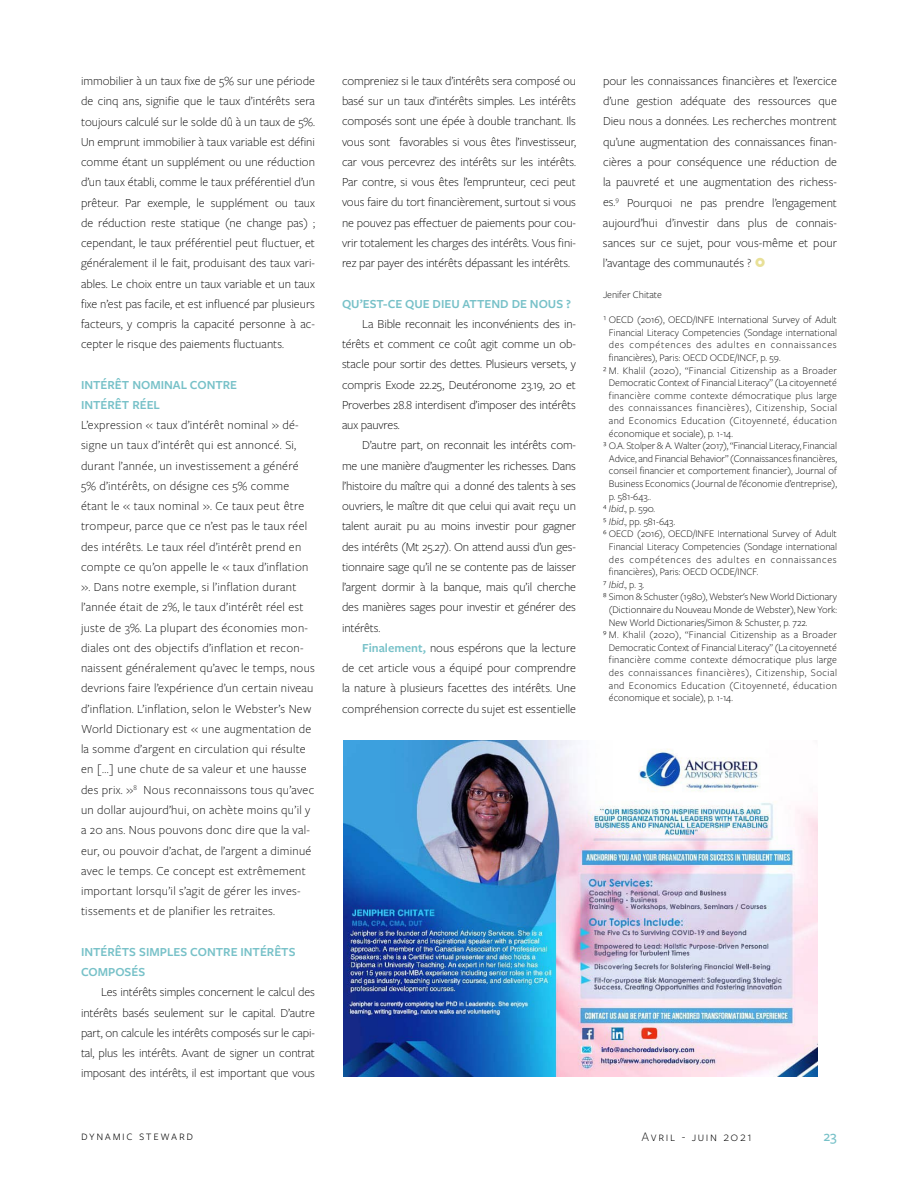
<style>
.page{position:relative;width:918px;height:1188px;background:#fff}
.page>*{position:absolute;margin:0;border:0;box-sizing:border-box;transform-origin:0 0}
.t1{font:500 15px "Freight Sans Pro";color:#77c1c8}
.t2{font:300 13.5px "Freight Sans Pro";letter-spacing:.12em;color:#000}
.t3{font:300 12.75px/20.2px "Freight Sans Pro";letter-spacing:.02em;color:#000;text-align:justify}
.t4{font:600 12.75px/20.2px "Freight Sans Pro";color:#77c1c8}
.t5{font:300 10.5px "Freight Sans Pro";color:#000}
.t6{font:300 10.5px "Freight Sans Pro";letter-spacing:.03em;color:#000}
.t7{font:300 10.5px "Freight Sans Pro";letter-spacing:.045em;color:#000}
.t8{font:300 10.5px "Freight Sans Pro";letter-spacing:.025em;color:#000}
.t9{font:300 10.5px "Freight Sans Pro";letter-spacing:.04em;color:#000}
.t10{font:300 10.5px "Freight Sans Pro";letter-spacing:.065em;color:#000}
.s1{font-weight:600;color:#77c1c8}
.s2{font-style:italic}
</style>
<div class="page">
<img style="left:343px;top:740px;width:475px;height:337px">
<p class="t3" style="left:81px;top:70px;width:236px">immobilier à un taux fixe de 5% sur une période de cinq ans, signifie que le taux d’intérêts sera toujours calculé sur le solde dû à un taux de 5%.<br>Un emprunt immobilier à taux variable est défini comme étant un supplément ou une réduction d’un taux établi, comme le taux préférentiel d’un prêteur. Par exemple, le supplément ou taux de réduction reste statique (ne change pas) ; cependant, le taux préférentiel peut fluctuer, et généralement il le fait, produisant des taux vari&shy;ables. Le choix entre un taux variable et un taux fixe n’est pas facile, et est influencé par plusieurs facteurs, y compris la capacité personne à ac&shy;cepter le risque des paiements fluctuants.</p>
<p class="t4" style="left:81px;top:374px;width:158px">INTÉRÊT NOMINAL CONTRE<br>INTÉRÊT RÉEL</p>
<p class="t3" style="left:81px;top:414px;width:235px;text-align:left">L’expression « taux d’intérêt nominal » dé&shy;signe un taux d’intérêt qui est annoncé. Si, durant l’année, un investissement a généré 5% d’intérêts, on désigne ces 5% comme étant le « taux nominal ». Ce taux peut être trompeur, parce que ce n’est pas le taux réel des intérêts. Le taux réel d’intérêt prend en compte ce qu’on appelle le « taux d’inflation ». Dans notre exemple, si l’inflation durant l’année était de 2%, le taux d’intérêt réel est juste de 3%. La plupart des économies mon&shy;diales ont des objectifs d’inflation et recon&shy;naissent généralement qu’avec le temps, nous devrions faire l’expérience d’un certain niveau d’inflation. L’inflation, selon le Webster’s New World Dictionary est « une augmentation de la somme d’argent en circulation qui résulte en [...] une chute de sa valeur et une hausse des prix. »<sup>8</sup> Nous reconnaissons tous qu’avec un dollar aujourd’hui, on achète moins qu’il y a 20 ans. Nous pouvons donc dire que la val&shy;eur, ou pouvoir d’achat, de l’argent a diminué avec le temps. Ce concept est extrêmement important lorsqu’il s’agit de gérer les inves&shy;tissements et de planifier les retraites.</p>
<p class="t4" style="left:81px;top:941px;width:216px">INTÉRÊTS SIMPLES CONTRE INTÉRÊTS<br>COMPOSÉS</p>
<p class="t3" style="left:81px;top:981px;width:236px;text-indent:20px">Les intérêts simples concernent le calcul des intérêts basés seulement sur le capital. D’autre part, on calcule les intérêts composés sur le capi&shy;tal, plus les intérêts. Avant de signer un contrat imposant des intérêts, il est important que vous</p>
<p class="t3" style="left:342px;top:70px;width:236px">compreniez si le taux d’intérêts sera composé ou basé sur un taux d’intérêts simples. Les intérêts composés sont une épée à double tranchant. Ils vous sont favorables si vous êtes l’investisseur, car vous percevrez des intérêts sur les intérêts.<br>Par contre, si vous êtes l’emprunteur, ceci peut vous faire du tort financièrement, surtout si vous ne pouvez pas effectuer de paiements pour cou&shy;vrir totalement les charges des intérêts. Vous fini&shy;rez par payer des intérêts dépassant les intérêts.</p>
<p class="t4" style="left:342px;top:293px;width:231px">QU’EST-CE QUE DIEU ATTEND DE NOUS ?</p>
<p class="t3" style="left:342px;top:313px;width:236px;text-indent:20px">La Bible reconnait les inconvénients des in&shy;térêts et comment ce coût agit comme un ob&shy;stacle pour sortir des dettes. Plusieurs versets, y compris Exode 22.25, Deutéronome 23.19, 20 et Proverbes 28.8 interdisent d’imposer des intérêts aux pauvres.</p>
<p class="t3" style="left:342px;top:435px;width:236px;text-indent:20px">D’autre part, on reconnait les intérêts com&shy;me une manière d’augmenter les richesses. Dans l’histoire du maître qui a donné des talents à ses ouvriers, le maître dit que celui qui avait reçu un talent aurait pu au moins investir pour gagner des intérêts (Mt 25.27). On attend aussi d’un ges&shy;tionnaire sage qu’il ne se contente pas de laisser l’argent dormir à la banque, mais qu’il cherche des manières sages pour investir et générer des intérêts.</p>
<p class="t3" style="left:342px;top:637px;width:236px;text-indent:20px"><span class="s1">Finalement,</span> nous espérons que la lecture de cet article vous a équipé pour comprendre la nature à plusieurs facettes des intérêts. Une compréhension correcte du sujet est essentielle</p>
<p class="t3" style="left:603px;top:70px;width:236px">pour les connaissances financières et l’exercice d’une gestion adéquate des ressources que Dieu nous a données. Les recherches montrent qu’une augmentation des connaissances finan&shy;cières a pour conséquence une réduction de la pauvreté et une augmentation des richess&shy;es.<sup>9</sup> Pourquoi ne pas prendre l’engagement aujourd’hui d’investir dans plus de connais&shy;sances sur ce sujet, pour vous-même et pour l’avantage des communautés ?</p>
<p class="t5" style="left:603px;top:288px;width:61px">Jenifer Chitate</p>
<p class="t5" style="left:603px;top:313px;width:236px">¹ OECD (2016), OECD/INFE International Survey of Adult</p>
<p class="t5" style="left:609px;top:325px;width:230px">Financial Literacy Competencies (Sondage international</p>
<p class="t10" style="left:609px;top:338px;width:230px">des compétences des adultes en connaissances</p>
<p class="t5" style="left:609px;top:351px;width:173px">financières), Paris: OECD OCDE/INCF, p. 59.</p>
<p class="t6" style="left:603px;top:363px;width:236px">² M. Khalil (2020), “Financial Citizenship as a Broader</p>
<p class="t5" style="left:609px;top:376px;width:230px">Democratic Context of Financial Literacy” (La citoyenneté</p>
<p class="t8" style="left:609px;top:388px;width:230px">financière comme contexte démocratique plus large</p>
<p class="t7" style="left:609px;top:401px;width:230px">des connaissances financières), Citizenship, Social</p>
<p class="t9" style="left:609px;top:414px;width:230px">and Economics Education (Citoyenneté, éducation</p>
<p class="t5" style="left:609px;top:426px;width:126px">économique et sociale), p. 1-14.</p>
<p class="t5" style="left:603px;top:439px;width:236px">³ O.A. Stolper &amp; A. Walter (2017), “Financial Literacy, Financial</p>
<p class="t5" style="left:609px;top:451px;width:230px">Advice, and Financial Behavior” (Connaissances financières,</p>
<p class="t5" style="left:609px;top:464px;width:230px">conseil financier et comportement financier), Journal of</p>
<p class="t5" style="left:609px;top:477px;width:230px">Business Economics (Journal de l’économie d’entreprise),</p>
<p class="t5" style="left:609px;top:489px;width:44px">p. 581-643..</p>
<p class="t5" style="left:603px;top:502px;width:54px">⁴ <span class="s2">Ibid</span>., p. 590.</p>
<p class="t5" style="left:603px;top:514px;width:74px">⁵ <span class="s2">Ibid</span>., pp. 581-643.</p>
<p class="t5" style="left:603px;top:527px;width:236px">⁶ OECD (2016), OECD/INFE International Survey of Adult</p>
<p class="t5" style="left:609px;top:540px;width:230px">Financial Literacy Competencies (Sondage international</p>
<p class="t10" style="left:609px;top:552px;width:230px">des compétences des adultes en connaissances</p>
<p class="t5" style="left:609px;top:565px;width:151px">financières), Paris: OECD OCDE/INCF.</p>
<p class="t5" style="left:603px;top:577px;width:43px">⁷ <span class="s2">Ibid</span>., p. 3.</p>
<p class="t5" style="left:603px;top:590px;width:236px">⁸ Simon &amp; Schuster (1980), Webster's New World Dictionary</p>
<p class="t5" style="left:609px;top:603px;width:230px">(Dictionnaire du Nouveau Monde de Webster), New York:</p>
<p class="t5" style="left:609px;top:615px;width:200px">New World Dictionaries/Simon &amp; Schuster, p. 722.</p>
<p class="t6" style="left:603px;top:628px;width:236px">⁹ M. Khalil (2020), “Financial Citizenship as a Broader</p>
<p class="t5" style="left:609px;top:640px;width:230px">Democratic Context of Financial Literacy” (La citoyenneté</p>
<p class="t8" style="left:609px;top:653px;width:230px">financière comme contexte démocratique plus large</p>
<p class="t7" style="left:609px;top:666px;width:230px">des connaissances financières), Citizenship, Social</p>
<p class="t9" style="left:609px;top:678px;width:230px">and Economics Education (Citoyenneté, éducation</p>
<p class="t5" style="left:609px;top:691px;width:126px">économique et sociale), p. 1-14.</p>
<p class="t2" style="left:81px;top:1127px;width:114px">dynamic steward</p>
<p class="t2" style="left:641px;top:1128px;width:112px">Avril - juin 2021</p>
<p class="t1" style="left:823px;top:1126px;width:15px">23</p>
</div>
